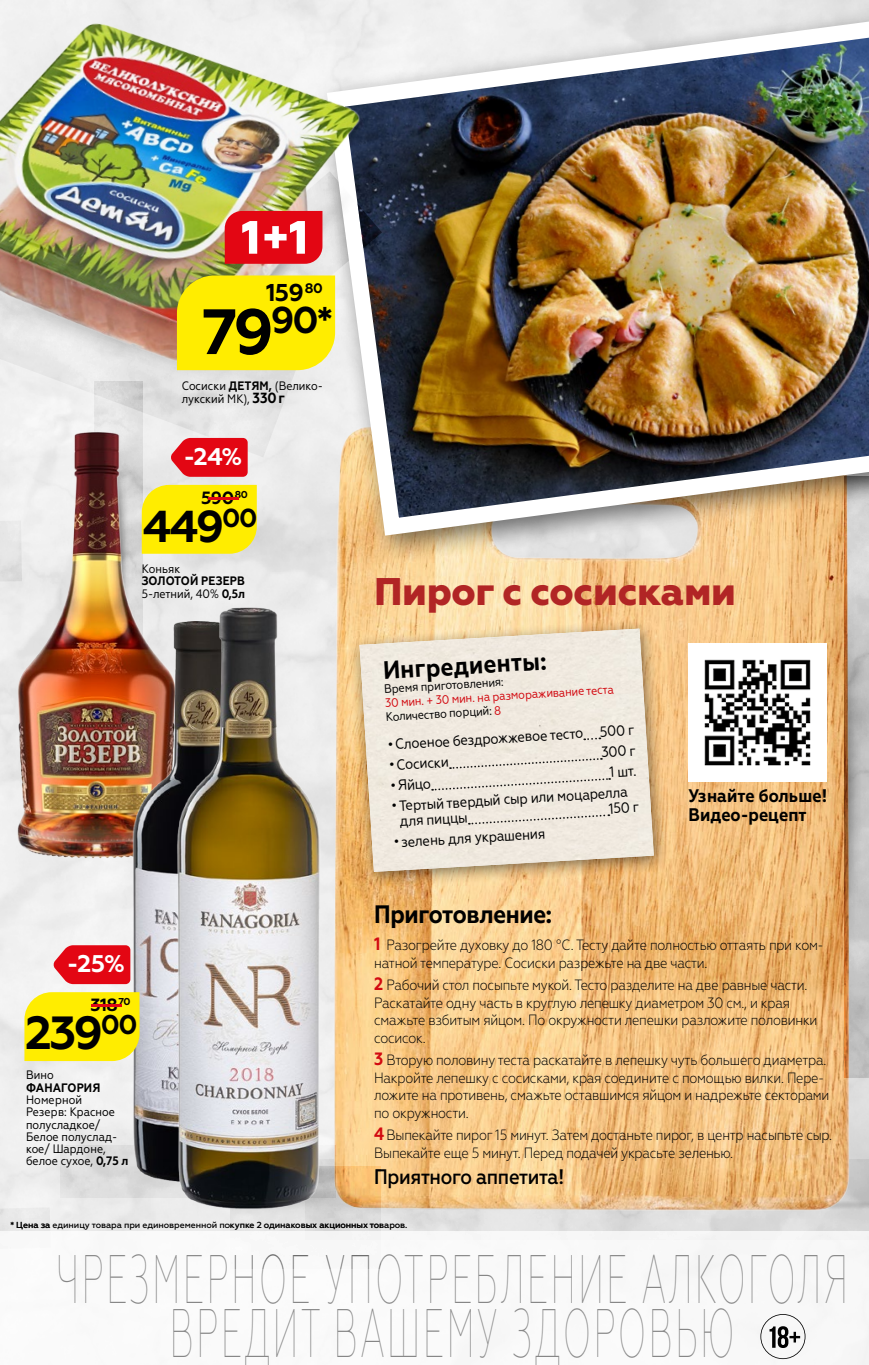
<style>
.page{position:relative;width:869px;height:1365px;background:#fff}
.page>*{position:absolute;margin:0;border:0;box-sizing:border-box;transform-origin:0 0}
.t1{font:100 68.42px/54.4px "Geometria Narrow";letter-spacing:.07em;color:#878787;text-align:center;scale:.56 1}
.t2{font:700 46.38px "Geometria";color:#000}
.t3{font:700 44.62px "Geometria";color:#000}
.t4{font:800 38.5px "Geometria";letter-spacing:-.01em;color:#b12525}
.t5{font:700 37.27px "Geometria";color:#000}
.t6{font:700 25.2px "Geometria Narrow";letter-spacing:-.015em;color:#000}
.t7{font:700 24.32px "Geometria";color:#000}
.t8{font:700 24.15px "Geometria";color:#fff}
.t9{font:500 21px "Geometria Narrow";letter-spacing:-.015em;color:#000}
.t10{font:700 18.2px/18.2px "Geometria Narrow";color:#000}
.t11{font:700 17.68px "Geometria";letter-spacing:-.03em;color:#000}
.t12{font:300 14.88px/17.5px "Geometria Narrow";letter-spacing:-.015em;color:#000}
.t13{font:14.7px/16.3px "Geometria Narrow";color:#000}
.t14{font:12.25px/12.2px "Geometria Narrow";color:#000}
.t15{font:12.25px/14.5px "Geometria Narrow";color:#d20a11}
.t16{font:700 12.25px/12.2px "Geometria Narrow";letter-spacing:.01em;color:#000}
.t17{font:700 9.97px "Geometria";color:#000}
.t18{font:500 8.75px "Geometria";letter-spacing:-.01em;color:#000}
.s1{font-size:63.88px}
.s2{font-weight:700}
.s3{font-weight:700;font-size:14.7px}
.s4{color:#e30613}
.s5{font-weight:400}
.s6{font-size:17.68px;color:#e30613}
.s7{color:#000}
.s8{font-weight:700;font-size:17.85px;color:#d20a11}
</style>
<div class="page">
<svg style="left:0;top:457px;width:310px;height:774px;fill:#ededed"></svg>
<svg style="left:760px;top:1314px;width:45px;height:44px"></svg>
<img style="left:310px;top:390px;width:558px;height:830px">
<div style="left:348px;top:619px;width:321px;height:270px;background:#000;opacity:.47"></div>
<img style="left:359px;top:628px;width:294px;height:243px">
<svg style="left:584px;top:736px;width:16px;height:5px"></svg>
<svg style="left:450px;top:757px;width:151px;height:12px;background:#e4ddd4"></svg>
<svg style="left:432px;top:777px;width:178px;height:14px;background:#e5ded5"></svg>
<svg style="left:468px;top:813px;width:141px;height:12px;background:#e4ddd4"></svg>
<div style="left:313px;top:0;width:555px;height:564px;background:#000;opacity:.54"></div>
<img style="left:318px;top:0;width:550px;height:544px">
<img style="left:688px;top:643px;width:138px;height:138px">
<img style="left:844px;top:476px;width:24px;height:601px">
<img style="left:0;top:1207px;width:51px;height:24px">
<img style="left:0;top:520px;width:12px;height:68px">
<img style="left:12px;top:457px;width:171px;height:404px">
<img style="left:60px;top:1145px;width:275px;height:51px">
<img style="left:91px;top:621px;width:38px;height:559px">
<img style="left:230px;top:1166px;width:150px;height:74px">
<img style="left:129px;top:599px;width:196px;height:616px">
<img style="left:0;top:390px;width:310px;height:67px">
<img style="left:0;top:0;width:392px;height:390px">
<div style="left:177px;top:275px;width:158px;height:95px;background:#ffed00"></div>
<svg style="left:225px;top:211px;width:97px;height:53px"></svg>
<div style="left:24px;top:992px;width:115px;height:68px;background:#ffed00"></div>
<svg style="left:53px;top:945px;width:77px;height:39px;background:#e41e2a"></svg>
<div style="left:142px;top:485px;width:115px;height:68px;background:#ffed00"></div>
<svg style="left:170px;top:438px;width:77px;height:39px;background:#e31e29"></svg>
<h3 class="t7" style="left:266px;top:278px;width:58px">159<sup>80</sup></h3>
<h3 class="t5" style="left:201px;top:297px;width:133px"><span class="s1">79</span>90*</h3>
<p class="t14" style="left:182px;top:380px;width:143px">Сосиски <span class="s2">ДЕТЯМ,</span> (Велико&shy;лукский МК), <span class="s3">330г</span></p>
<h3 class="t8" style="left:183px;top:442px;width:60px">-24%</h3>
<p class="t11" style="left:199px;top:487px;width:50px"><span class="s4">-</span>590<sup>80</sup></p>
<h3 class="t3" style="left:143px;top:500px;width:116px">449<sup>00</sup></h3>
<p class="t14" style="left:142px;top:562px;width:40px">Коньяк</p>
<p class="t16" style="left:142px;top:575px;width:105px">ЗОЛОТОЙ РЕЗЕРВ<br><span class="s5">5-летний, 40%</span> 0,5л</p>
<h3 class="t8" style="left:67px;top:949px;width:60px">-25%</h3>
<p class="t17" style="left:82px;top:995px;width:50px"><span class="s6">-</span>70</p>
<p class="t11" style="left:91px;top:994px;width:29px">318</p>
<h2 class="t2" style="left:25px;top:1005px;width:114px">239<sup>00</sup></h2>
<p class="t14" style="left:26px;top:1068px;width:29px">Вино</p>
<p class="t16" style="left:26px;top:1081px;width:76px">ФАНАГОРИЯ</p>
<p class="t14" style="left:26px;top:1093px;width:104px">Номерной<br>Резерв: Красное полусладкое/<br>Белое полуслад&shy;кое/ Шардоне, белое сухое, <span class="s2">0,75 л</span></p>
<h3 class="t4" style="left:374px;top:568px;width:363px">Пирог с сосисками</h3>
<h3 class="t6" style="left:382px;top:656px;width:165px;rotate:-4deg">Ингредиенты:</h3>
<p class="t14" style="left:384px;top:682px;width:121px;rotate:-3deg">Время приготовления:</p>
<p class="t15" style="left:384px;top:694px;width:230px;rotate:-3deg">30 мин. + 30 мин. на размораживание теста<br><span class="s7">Количество порций:</span> 8</p>
<p class="t13" style="left:387px;top:735px;width:248px;rotate:-3deg">•Слоеное бездрожжевое тесто 500 г</p>
<p class="t13" style="left:388px;top:756px;width:61px;rotate:-3deg">•Сосиски</p>
<p class="t13" style="left:600px;top:744px;width:36px;rotate:-3deg">300 г</p>
<p class="t13" style="left:609px;top:764px;width:28px;rotate:-3deg">1 шт.</p>
<p class="t13" style="left:398px;top:796px;width:230px;text-indent:-8px;rotate:-3deg">•Тертый твердый сыр или моцарелла для пиццы</p>
<p class="t13" style="left:390px;top:777px;width:42px;rotate:-3deg">•Яйцо</p>
<p class="t13" style="left:608px;top:800px;width:32px;rotate:-3deg">150 г</p>
<p class="t13" style="left:393px;top:833px;width:153px;rotate:-3deg">• зелень для украшения</p>
<p class="t10" style="left:688px;top:787px;width:140px">Узнайте больше!<br>Видео-рецепт</p>
<h3 class="t6" style="left:374px;top:899px;width:179px">Приготовление:</h3>
<p class="t12" style="left:374px;top:936px;width:451px"><span class="s8">1</span> Разогрейте духовку до 180 °С. Тесту дайте полностью оттаять при ком&shy;натной температуре. Сосиски разрежьте на две части.</p>
<p class="t12" style="left:374px;top:976px;width:444px"><span class="s8">2</span> Рабочий стол посыпьте мукой. Тесто разделите на две равные части.<br>Раскатайте одну часть в круглую лепешку диаметром 30 см., и края смажьте взбитым яйцом. По окружности лепешки разложите половинки сосисок.</p>
<p class="t12" style="left:374px;top:1051px;width:456px"><span class="s8">3</span> Вторую половину теста раскатайте в лепешку чуть большего диаметра.<br>Накройте лепешку с сосисками, края соедините с помощью вилки. Пере&shy;ложите на противень, смажьте оставшимся яйцом и надрежьте секторами по окружности.</p>
<p class="t12" style="left:374px;top:1125px;width:459px"><span class="s8">4</span> Выпекайте пирог 15 минут. Затем достаньте пирог, в центр насыпьте сыр.<br>Выпекайте еще 5 минут. Перед подачей украсьте зеленью.</p>
<h3 class="t9" style="left:374px;top:1164px;width:191px">Приятного аппетита!</h3>
<p class="t18" style="left:11px;top:1219px;width:398px">* Цена за единицу товара при единовременной покупке 2 одинаковых акционных товаров.</p>
<h1 class="t1" style="left:56px;top:1250px;width:1414px">ЧРЕЗМЕРНОЕ УПОТРЕБЛЕНИЕ АЛКОГОЛЯ<br>ВРЕДИТ ВАШЕМУ ЗДОРОВЬЮ</h1>
</div>
